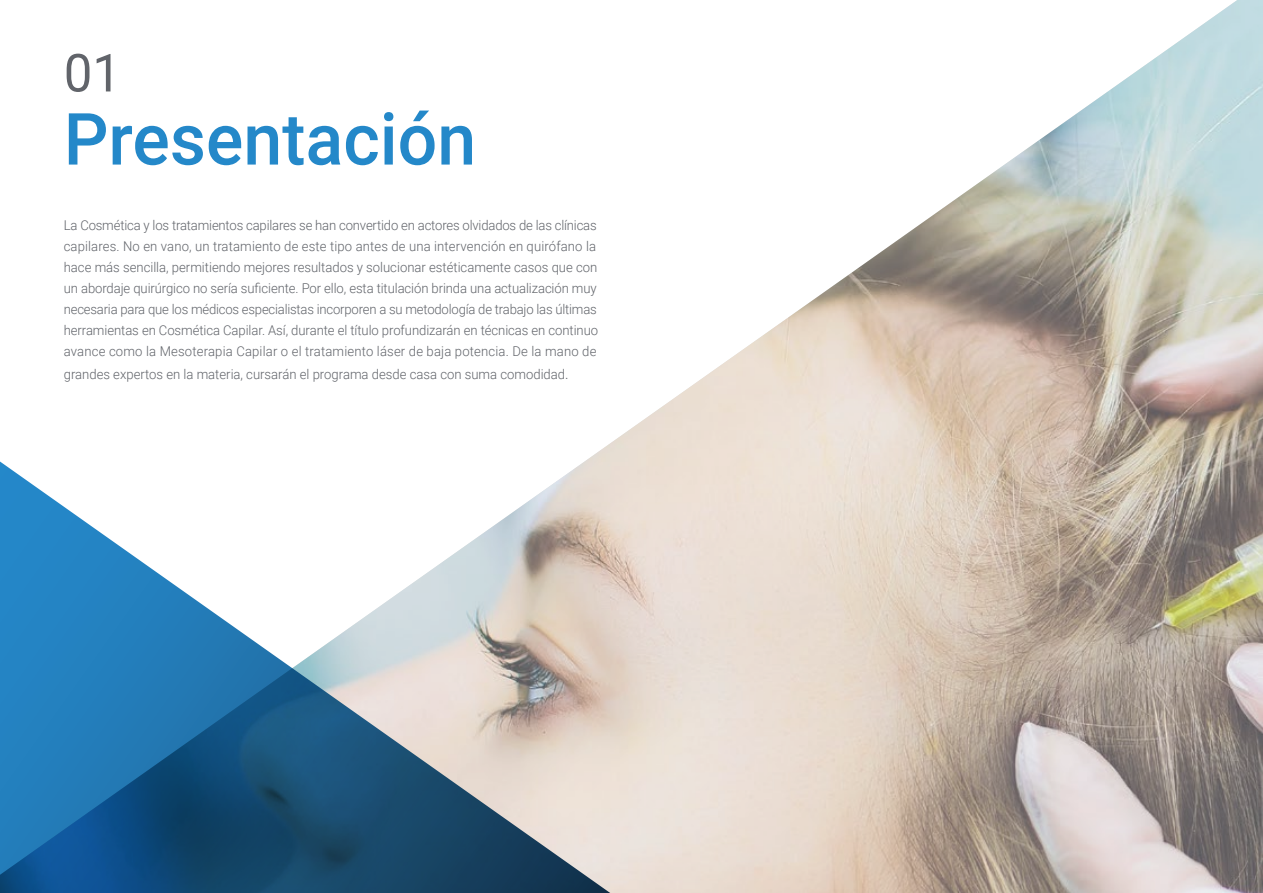
<style>
.page{position:relative;width:1263px;height:893px;background:#fff}
.page>*{position:absolute;margin:0;border:0;box-sizing:border-box;transform-origin:0 0}
.t1{font:500 72px "Roboto";color:#2488c9}
.t2{font:52.5px "Roboto";color:#61646a}
.t3{font:300 13.5px/21px "Roboto";letter-spacing:-.005em;color:#61646a}
.s1{font-size:15px}
</style>
<div class="page">
<img style="left:607px;top:0;width:656px;height:893px">
<svg style="left:0;top:446px;width:640px;height:447px"></svg>
<h2 class="t2" style="left:64px;top:36px;width:59px">01</h2>
<h1 class="t1" style="left:64px;top:89px;width:414px">Presentación</h1>
<p class="t3" style="left:64px;top:215px;width:536px">La Cosmética y los tratamientos capilares se han convertido en actores olvidados de las clínicas capilares. No en vano, un tratamiento de este tipo antes de una intervención en quirófano la hace más sencilla, permitiendo mejores resultados y solucionar estéticamente casos que con un abordaje quirúrgico no sería suficiente. Por ello, esta titulación brinda una actualización muy necesaria para que los médicos especialistas incorporen a su metodología de trabajo las últimas herramientas en Cosmética Capilar. Así, durante el título profundizarán en técnicas en continuo avance como la Mesoterapia Capilar o el tratamiento láser de baja potencia. De la mano de</p>
<p class="t3" style="left:64px;top:363px;width:506px">grandes expertos en la materia, cursarán el programa desde casa con suma comodidad<span class="s1">.</span></p>
</div>
